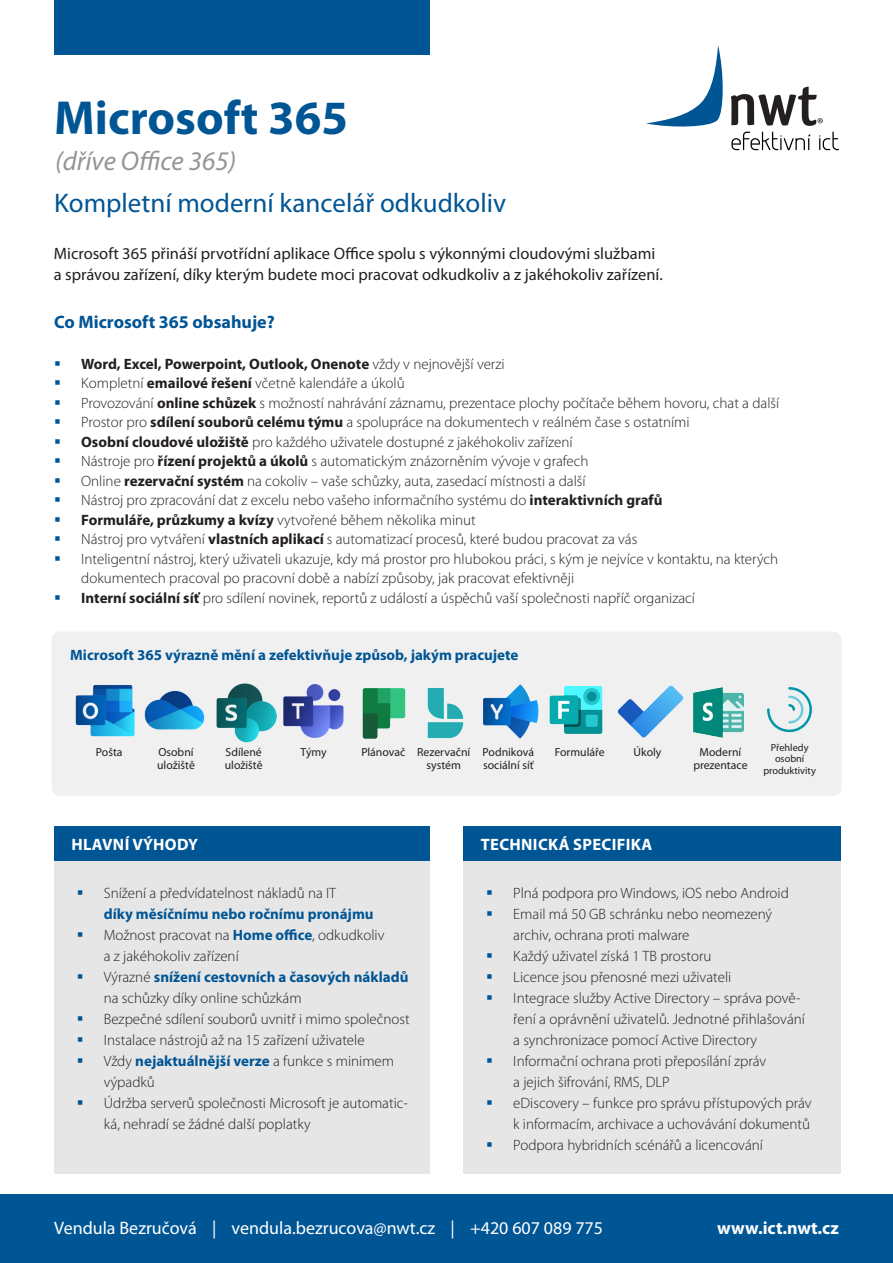
<style>
.page{position:relative;width:893px;height:1263px;background:#fff}
.page>*{position:absolute;margin:0;border:0;box-sizing:border-box;transform-origin:0 0}
.t1{font:700 48px "Myriad Pro";color:#005595}
.t2{font:27px "Myriad Pro";color:#005595}
.t3{font:italic 27px "Myriad Pro";color:#939598}
.t4{font:18px "Myriad Pro";color:#fff}
.t5{font:700 18px "Myriad Pro";color:#005595}
.t6{font:700 18px "Myriad Pro";color:#fff}
.t7{font:16.5px/21px "Myriad Pro";color:#231f20}
.t8{font:700 16.5px "Myriad Pro";letter-spacing:.02em;color:#fff}
.t9{font:300 15px/21px "Myriad Pro";color:#231f20}
.t10{font:700 15px "Myriad Pro";color:#005595}
.t11{font:700 15px "Myriad Pro";color:#231f20}
.t12{font:11.7px/13.2px "Myriad Pro";color:#231f20}
.t13{font:10.35px/11.7px "Myriad Pro";color:#231f20;text-align:center}
.s1{font-weight:300}
.s2{font-weight:700}
.s3{font-weight:700;color:#005595}
</style>
<div class="page">
<div style="left:0;top:1195px;width:893px;height:68px;background:#005595"></div>
<div style="left:54px;top:0;width:375px;height:54px;background:#005595"></div>
<svg style="left:646px;top:45px;width:77px;height:82px"></svg>
<svg style="left:731px;top:87px;width:92px;height:39px"></svg>
<svg style="left:731px;top:132px;width:79px;height:18px"></svg>
<svg style="left:819px;top:132px;width:20px;height:18px"></svg>
<div style="left:54px;top:860px;width:375px;height:314px;background:#e6e6e6"></div>
<div style="left:54px;top:826px;width:375px;height:34px;background:#005595"></div>
<div style="left:463px;top:860px;width:378px;height:314px;background:#e6e6e6"></div>
<div style="left:463px;top:826px;width:378px;height:34px;background:#005595"></div>
<div style="left:52px;top:631px;width:789px;height:165px;background:#f0f0f0;border-radius:9px"></div>
<img style="left:75px;top:685px;width:54px;height:52px">
<img style="left:129px;top:685px;width:76px;height:52px">
<img style="left:216px;top:683px;width:56px;height:60px">
<img style="left:272px;top:684px;width:72px;height:54px">
<img style="left:483px;top:684px;width:56px;height:55px">
<img style="left:362px;top:688px;width:44px;height:51px">
<img style="left:427px;top:688px;width:37px;height:51px">
<img style="left:549px;top:686px;width:54px;height:48px">
<img style="left:617px;top:685px;width:62px;height:53px">
<img style="left:679px;top:687px;width:65px;height:51px">
<img style="left:767px;top:687px;width:45px;height:46px">
<p class="t1" style="left:54px;top:86px;width:296px">Microsoft 365</p>
<p class="t3" style="left:55px;top:144px;width:183px">(dříve Office 365)</p>
<p class="t2" style="left:54px;top:186px;width:453px">Kompletní moderní kancelář odkudkoliv</p>
<p class="t7" style="left:54px;top:243px;width:611px">Microsoft 365 přináší prvotřídní aplikace Office spolu s výkonnými cloudovými službami a správou zařízení, díky kterým budete moci pracovat odkudkoliv a z jakéhokoliv zařízení.</p>
<p class="t5" style="left:54px;top:310px;width:222px">Co Microsoft 365 obsahuje?</p>
<p class="t11" style="left:81px;top:354px;width:425px">Word, Excel, Powerpoint, Outlook, Onenote <span class="s1">vždy v nejnovější verzi</span></p>
<p class="t9" style="left:81px;top:373px;width:325px">Kompletní <span class="s2">emailové řešení</span> včetně kalendáře a úkolů</p>
<p class="t9" style="left:81px;top:392px;width:699px">Provozování <span class="s2">online schůzek</span> s možností nahrávání záznamu, prezentace plochy počítače během hovoru, chat a další</p>
<p class="t9" style="left:81px;top:412px;width:610px">Prostor pro <span class="s2">sdílení souborů celému týmu</span> a spolupráce na dokumentech v reálném čase s ostatními</p>
<p class="t9" style="left:81px;top:431px;width:493px"><span class="s2">Osobní cloudové uložiště</span> pro každého uživatele dostupné z jakéhokoliv zařízení</p>
<p class="t9" style="left:81px;top:451px;width:509px">Nástroje pro <span class="s2">řízení projektů a úkolů</span> s automatickým znázorněním vývoje v grafech</p>
<p class="t9" style="left:81px;top:470px;width:506px">Online <span class="s2">rezervační systém</span> na cokoliv – vaše schůzky, auta, zasedací místnosti a další</p>
<p class="t9" style="left:81px;top:490px;width:583px">Nástroj pro zpracování dat z excelu nebo vašeho informačního systému do <span class="s2">interaktivních grafů</span></p>
<p class="t9" style="left:81px;top:509px;width:396px"><span class="s2">Formuláře, průzkumy a kvízy</span> vytvořené během několika minut</p>
<p class="t9" style="left:81px;top:529px;width:558px">Nástroj pro vytváření <span class="s2">vlastních aplikací</span> s automatizací procesů, které budou pracovat za vás</p>
<p class="t9" style="left:81px;top:549px;width:699px;line-height:19.5px">Inteligentní nástroj, který uživateli ukazuje, kdy má prostor pro hlubokou práci, s kým je nejvíce v kontaktu, na kterých dokumentech pracoval po pracovní době a nabízí způsoby, jak pracovat efektivněji</p>
<p class="t9" style="left:81px;top:587px;width:615px"><span class="s2">Interní sociální síť</span> pro sdílení novinek, reportů z událostí a úspěchů vaší společnosti napříč organizací</p>
<p class="t10" style="left:70px;top:645px;width:450px">Microsoft 365 výrazně mění a zefektivňuje způsob, jakým pracujete</p>
<p class="t12" style="left:225px;top:745px;width:39px">Sdílené uložiště</p>
<p class="t12" style="left:417px;top:745px;width:55px;text-align:center">Rezervační systém</p>
<p class="t12" style="left:693px;top:745px;width:56px;text-align:center">Moderní prezentace</p>
<p class="t13" style="left:763px;top:741px;width:54px">Přehledy osobní produktivity</p>
<p class="t12" style="left:96px;top:745px;width:28px">Pošta</p>
<p class="t12" style="left:158px;top:745px;width:37px">Osobní</p>
<p class="t12" style="left:301px;top:745px;width:28px">Týmy</p>
<p class="t12" style="left:361px;top:745px;width:46px">Plánovač</p>
<p class="t12" style="left:555px;top:745px;width:52px">Formuláře</p>
<p class="t12" style="left:634px;top:745px;width:29px">Úkoly</p>
<p class="t12" style="left:157px;top:758px;width:39px">uložiště</p>
<p class="t12" style="left:483px;top:745px;width:53px">Podniková sociální síť</p>
<p class="t8" style="left:71px;top:834px;width:128px">HLAVNÍ VÝHODY</p>
<p class="t9" style="left:104px;top:883px;width:271px">Snížení a předvídatelnost nákladů na IT<br><span class="s3">díky měsíčnímu nebo ročnímu pronájmu</span></p>
<p class="t9" style="left:104px;top:925px;width:282px">Možnost pracovat na <span class="s3">Home office</span>, odkudkoliv a z jakéhokoliv zařízení</p>
<p class="t9" style="left:104px;top:967px;width:306px">Výrazné <span class="s3">snížení cestovních a časových nákladů </span>na schůzky díky online schůzkám</p>
<p class="t9" style="left:104px;top:1009px;width:307px">Bezpečné sdílení souborů uvnitř i mimo společnost</p>
<p class="t9" style="left:104px;top:1030px;width:262px">Instalace nástrojů až na 15 zařízení uživatele</p>
<p class="t9" style="left:104px;top:1051px;width:292px">Vždy <span class="s3">nejaktuálnější verze</span> a funkce s minimem výpadků</p>
<p class="t9" style="left:104px;top:1093px;width:306px">Údržba serverů společnosti Microsoft je automatic&shy;ká, nehradí se žádné další poplatky</p>
<p class="t8" style="left:481px;top:833px;width:173px">TECHNICKÁ SPECIFIKA</p>
<p class="t9" style="left:513px;top:883px;width:277px">Plná podpora pro Windows, iOS nebo Android</p>
<p class="t9" style="left:513px;top:904px;width:260px">Email má 50 GB schránku nebo neomezený archiv, ochrana proti malware</p>
<p class="t9" style="left:513px;top:946px;width:200px">Každý uživatel získá 1 TB prostoru</p>
<p class="t9" style="left:513px;top:967px;width:220px">Licence jsou přenosné mezi uživateli</p>
<p class="t9" style="left:513px;top:988px;width:293px">Integrace služby Active Directory – správa pově&shy;ření a oprávnění uživatelů. Jednotné přihlašování a synchronizace pomocí Active Directory</p>
<p class="t9" style="left:513px;top:1051px;width:255px">Informační ochrana proti přeposílání zpráv a jejich šifrování, RMS, DLP</p>
<p class="t9" style="left:513px;top:1093px;width:300px">eDiscovery – funkce pro správu přístupových práv k informacím, archivace a uchovávání dokumentů</p>
<p class="t9" style="left:513px;top:1135px;width:251px">Podpora hybridních scénářů a licencování</p>
<p class="t4" style="left:54px;top:1217px;width:550px">Vendula Bezručová | vendula.bezrucova@nwt.cz | +420 607 089 775</p>
<p class="t6" style="left:717px;top:1216px;width:123px">www.ict.nwt.cz</p>
</div>
